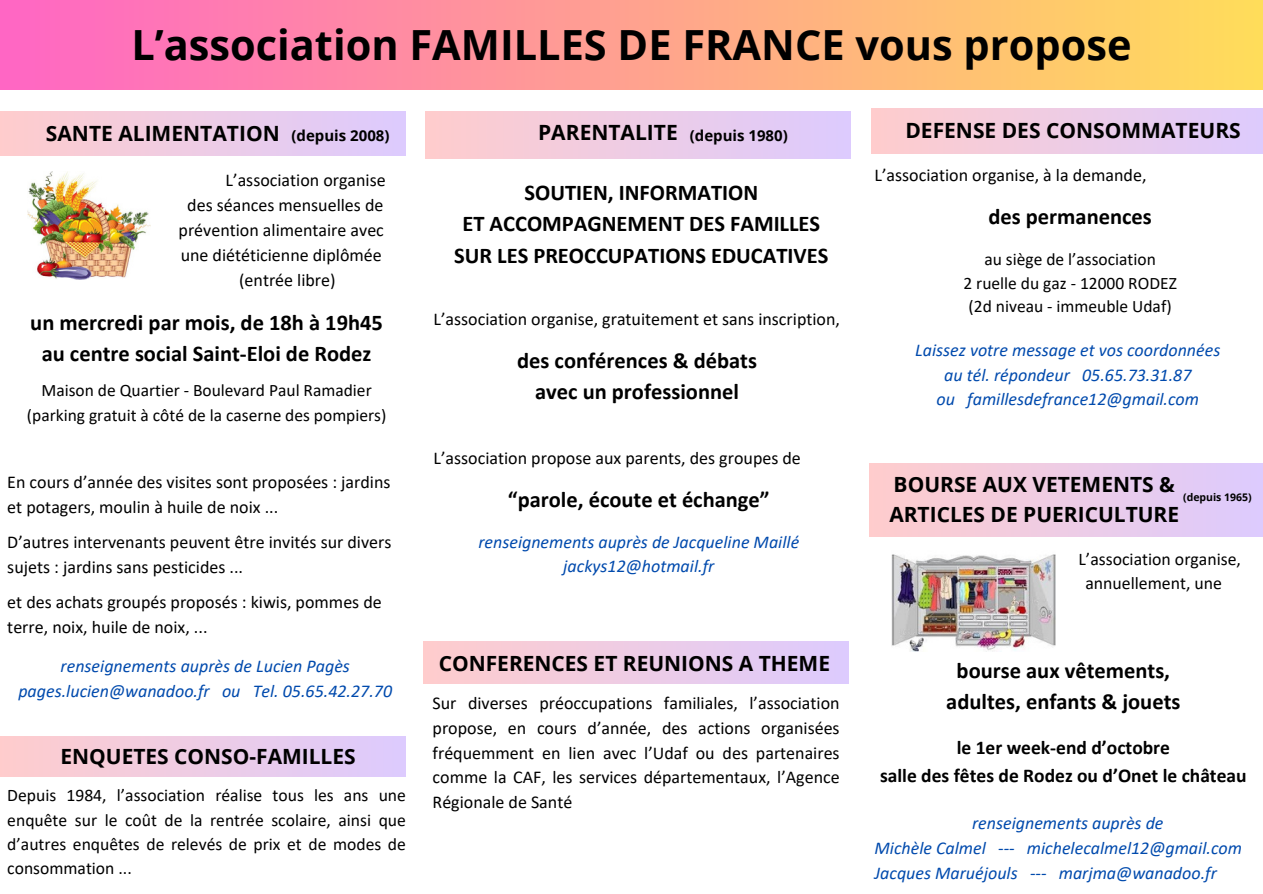
<style>
.page{position:relative;width:1263px;height:894px;background:#fff}
.page>*{position:absolute;margin:0;border:0;box-sizing:border-box;transform-origin:0 0}
.t1{font:700 41.55px "Open Sans";color:#000}
.t2{font:700 22.5px/31.5px "Calibri";color:#000;text-align:center}
.t3{font:700 21px/29.2px "Open Sans";color:#000}
.t4{font:700 19.5px/27.3px "Calibri";color:#000;text-align:center}
.t5{font:18px/24.8px "Calibri";color:#000}
.t6{font:italic 18px/24.5px "Calibri";color:#004aad;text-align:center}
.t7{font:17.7px/24.3px "Calibri";color:#000}
.t8{font:17.55px/24.3px "Calibri";color:#000;text-align:justify}
.t9{font:17.4px/24.3px "Calibri";color:#000;text-align:center}
.t10{font:700 15px "Open Sans";color:#000}
.t11{font:700 10.5px "Open Sans";color:#000}
</style>
<div class="page">
<div style="left:0;top:0;width:1263px;height:89px;background:linear-gradient(to right,#ff66c4,#ffdd5a)"></div>
<div style="left:0;top:112px;width:406px;height:44px;background:linear-gradient(to right,#fcc,#ddcbfe)"></div>
<div style="left:425px;top:112px;width:425px;height:46px;background:linear-gradient(to right,#fcc,#ddcbfe)"></div>
<div style="left:871px;top:109px;width:392px;height:44px;background:linear-gradient(to right,#fcc,#ddcbfd)"></div>
<img style="left:28px;top:171px;width:122px;height:108px">
<div style="left:0;top:736px;width:406px;height:40px;background:linear-gradient(to right,#fcc,#ddcbfe)"></div>
<div style="left:424px;top:641px;width:425px;height:42px;background:linear-gradient(to right,#fcc,#dccbfe)"></div>
<div style="left:870px;top:464px;width:393px;height:72px;background:linear-gradient(to right,#fcc,#dccbfe)"></div>
<img style="left:892px;top:554px;width:164px;height:97px">
<p class="t1" style="left:131px;top:15px;width:1002px">L’association FAMILLES DE FRANCE vous propose</p>
<h2 class="t3" style="left:46px;top:118px;width:235px">SANTE ALIMENTATION</h2>
<p class="t10" style="left:291px;top:124px;width:99px">(depuis 2008)</p>
<h2 class="t3" style="left:538px;top:117px;width:141px">PARENTALITE</h2>
<h5 class="t10" style="left:690px;top:124px;width:99px">(depuis 1980)</h5>
<p class="t3" style="left:905px;top:115px;width:337px">DEFENSE DES CONSOMMATEURS</p>
<h2 class="t5" style="left:226px;top:169px;width:162px">L’association organise</h2>
<h2 class="t5" style="left:187px;top:194px;width:198px">des séances mensuelles de</h2>
<h2 class="t5" style="left:179px;top:219px;width:207px">prévention alimentaire avec</h2>
<h2 class="t5" style="left:181px;top:244px;width:202px">une diététicienne diplômée</h2>
<h2 class="t5" style="left:239px;top:268px;width:98px">(entrée libre)</h2>
<h3 class="t2" style="left:30px;top:308px;width:354px;line-height:30.9px">un mercredi par mois, de 18h à 19h45 au centre social Saint-Eloi de Rodez</h3>
<h6 class="t9" style="left:27px;top:380px;width:361px">Maison de Quartier - Boulevard Paul Ramadier (parking gratuit à côté de la caserne des pompiers)</h6>
<h5 class="t5" style="left:7px;top:470px;width:385px">En cours d’année des visites sont proposées : jardins et potagers, moulin à huile de noix ...</h5>
<h3 class="t5" style="left:7px;top:530px;width:386px">D’autres intervenants peuvent être invités sur divers sujets : jardins sans pesticides ...</h3>
<h5 class="t5" style="left:7px;top:590px;width:376px">et des achats groupés proposés : kiwis, pommes de terre, noix, huile de noix, ...</h5>
<h3 class="t6" style="left:18px;top:655px;width:375px;line-height:25px">renseignements auprès de Lucien Pagès pages.lucien@wanadoo.fr ou Tel. 05.65.42.27.70</h3>
<h5 class="t3" style="left:60px;top:740px;width:297px">ENQUETES CONSO-FAMILLES</h5>
<h6 class="t8" style="left:7px;top:784px;width:400px">Depuis 1984, l’association réalise tous les ans une enquête sur le coût de la rentrée scolaire, ainsi que d’autres enquêtes de relevés de prix et de modes de consommation ...</h6>
<h2 class="t2" style="left:454px;top:178px;width:376px">SOUTIEN, INFORMATION<br>ET ACCOMPAGNEMENT DES FAMILLES<br>SUR LES PREOCCUPATIONS EDUCATIVES</h2>
<h5 class="t5" style="left:433px;top:308px;width:408px">L’association organise, gratuitement et sans inscription,</h5>
<h3 class="t2" style="left:517px;top:347px;width:241px;line-height:30.6px">des conférences &amp; débats avec un professionnel</h3>
<h5 class="t5" style="left:433px;top:447px;width:369px">L’association propose aux parents, des groupes de</h5>
<h5 class="t2" style="left:508px;top:485px;width:263px">“parole, écoute et échange”</h5>
<h5 class="t6" style="left:478px;top:531px;width:322px">renseignements auprès de Jacqueline Maillé jackys12@hotmail.fr</h5>
<h5 class="t3" style="left:439px;top:647px;width:393px">CONFERENCES ET REUNIONS A THEME</h5>
<h5 class="t5" style="left:433px;top:692px;width:409px;text-align:justify">Sur diverses préoccupations familiales, l’association propose, en cours d’année, des actions organisées fréquemment en lien avec l’Udaf ou des partenaires comme la CAF, les services départementaux, l’Agence Régionale de Santé</h5>
<h2 class="t5" style="left:874px;top:164px;width:273px">L’association organise, à la demande,</h2>
<h5 class="t2" style="left:988px;top:202px;width:165px">des permanences</h5>
<h2 class="t8" style="left:963px;top:249px;width:215px;line-height:23.5px;text-align:center">au siège de l’association<br>2 ruelle du gaz - 12000 RODEZ (2d niveau - immeuble Udaf)</h2>
<p class="t6" style="left:915px;top:339px;width:307px">Laissez votre message et vos coordonnées au tél. répondeur 05.65.73.31.87<br>ou famillesdefrance12@gmail.com</p>
<h5 class="t3" style="left:889px;top:469px;width:291px">BOURSE AUX VETEMENTS &amp;<br>ARTICLES DE PUERICULTURE</h5>
<h5 class="t11" style="left:1183px;top:490px;width:70px">(depuis 1965)</h5>
<h3 class="t7" style="left:1085px;top:548px;width:157px;text-indent:-7px">L’association organise, annuellement, une</h3>
<h4 class="t2" style="left:946px;top:657px;width:236px;line-height:31px">bourse aux vêtements, adultes, enfants &amp; jouets</h4>
<p class="t4" style="left:880px;top:735px;width:368px">le 1er week-end d’octobre<br>salle des fêtes de Rodez ou d’Onet le château</p>
<h5 class="t6" style="left:874px;top:812px;width:369px;text-align:left;text-indent:98px">renseignements auprès de<br>Michèle Calmel --- michelecalmel12@gmail.com<br>Jacques Maruéjouls --- marjma@wanadoo.fr</h5>
</div>
